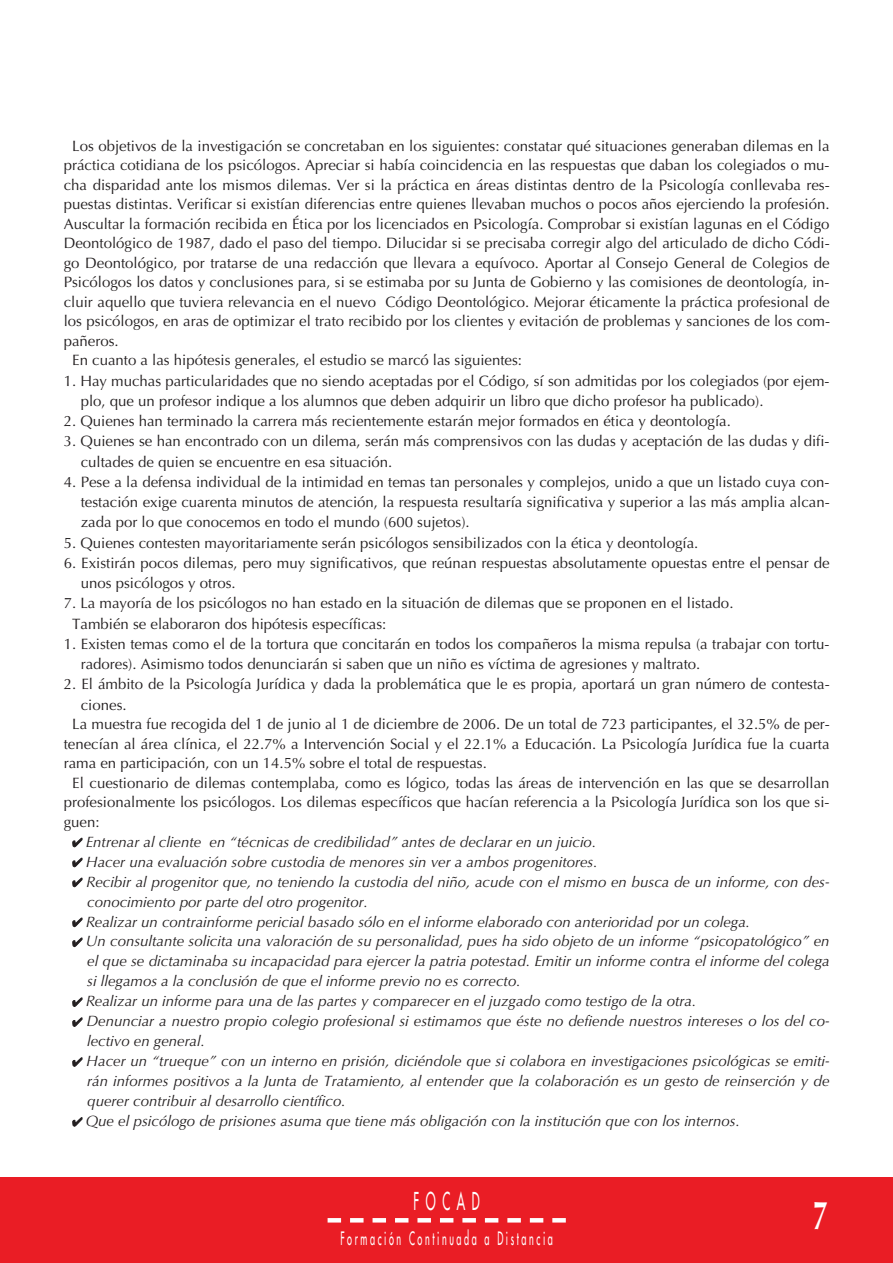
<style>
.page{position:relative;width:893px;height:1263px;background:#fff}
.page>*{position:absolute;margin:0;border:0;box-sizing:border-box;transform-origin:0 0}
.t1{font:700 40.5px "Optima";color:#fff;scale:.67 1}
.t2{font:24px "Futura";letter-spacing:.55em;color:#fff;scale:.5 1}
.t3{font:18px "Futura";letter-spacing:.29em;color:#fff;scale:.5 1}
.t4{font:15px/20.2px "Optima";color:#231f20}
.t5{font:italic 15px/20px "Optima";color:#231f20}
</style>
<div class="page">
<div style="left:0;top:1178px;width:892px;height:85px;background:#ea1d25"></div>
<svg style="left:341px;top:1218px;width:203px;height:5px"></svg>
<div style="left:327px;top:1218px;width:14px;height:5px;background:#fff"></div>
<div style="left:552px;top:1218px;width:14px;height:5px;background:#fff"></div>
<p class="t4" style="left:72px;top:137px;width:758px">Los objetivos de la investigación se concretaban en los siguientes: constatar qué situaciones generaban dilemas en la</p>
<p class="t4" style="left:64px;top:157px;width:767px">práctica cotidiana de los psicólogos. Apreciar si había coincidencia en las respuestas que daban los colegiados o mu-</p>
<p class="t4" style="left:64px;top:176px;width:767px">cha disparidad ante los mismos dilemas. Ver si la práctica en áreas distintas dentro de la Psicología conllevaba res-</p>
<p class="t4" style="left:64px;top:196px;width:767px">puestas distintas. Verificar si existían diferencias entre quienes llevaban muchos o pocos años ejerciendo la profesión.</p>
<p class="t4" style="left:64px;top:215px;width:767px">Auscultar la formación recibida en Ética por los licenciados en Psicología. Comprobar si existían lagunas en el Código</p>
<p class="t4" style="left:64px;top:235px;width:767px">Deontológico de 1987, dado el paso del tiempo. Dilucidar si se precisaba corregir algo del articulado de dicho Códi-</p>
<p class="t4" style="left:64px;top:254px;width:767px">go Deontológico, por tratarse de una redacción que llevara a equívoco. Aportar al Consejo General de Colegios de</p>
<p class="t4" style="left:64px;top:274px;width:767px">Psicólogos los datos y conclusiones para, si se estimaba por su Junta de Gobierno y las comisiones de deontología, in-</p>
<p class="t4" style="left:64px;top:293px;width:767px">cluir aquello que tuviera relevancia en el nuevo Código Deontológico. Mejorar éticamente la práctica profesional de</p>
<p class="t4" style="left:64px;top:313px;width:767px">los psicólogos, en aras de optimizar el trato recibido por los clientes y evitación de problemas y sanciones de los com-</p>
<p class="t4" style="left:64px;top:332px;width:56px">pañeros.</p>
<p class="t4" style="left:72px;top:352px;width:451px">En cuanto a las hipótesis generales, el estudio se marcó las siguientes:</p>
<p class="t4" style="left:81px;top:372px;width:750px;text-indent:-17px">1. Hay muchas particularidades que no siendo aceptadas por el Código, sí son admitidas por los colegiados (por ejem&shy;plo, que un profesor indique a los alumnos que deben adquirir un libro que dicho profesor ha publicado).</p>
<p class="t4" style="left:64px;top:412px;width:668px">2. Quienes han terminado la carrera más recientemente estarán mejor formados en ética y deontología.</p>
<p class="t4" style="left:81px;top:433px;width:750px;text-indent:-17px">3. Quienes se han encontrado con un dilema, serán más comprensivos con las dudas y aceptación de las dudas y difi&shy;cultades de quien se encuentre en esa situación.</p>
<p class="t4" style="left:81px;top:473px;width:750px;text-align:justify;text-indent:-17px">4. Pese a la defensa individual de la intimidad en temas tan personales y complejos, unido a que un listado cuya con&shy;testación exige cuarenta minutos de atención, la respuesta resultaría significativa y superior a las más amplia alcan&shy;zada por lo que conocemos en todo el mundo (600 sujetos).</p>
<p class="t4" style="left:64px;top:534px;width:636px">5. Quienes contesten mayoritariamente serán psicólogos sensibilizados con la ética y deontología.</p>
<p class="t4" style="left:81px;top:554px;width:750px;text-indent:-17px">6. Existirán pocos dilemas, pero muy significativos, que reúnan respuestas absolutamente opuestas entre el pensar de unos psicólogos y otros.</p>
<p class="t4" style="left:72px;top:595px;width:662px;text-indent:-9px">7. La mayoría de los psicólogos no han estado en la situación de dilemas que se proponen en el listado.<br>También se elaboraron dos hipótesis específicas:</p>
<p class="t4" style="left:81px;top:635px;width:750px;text-indent:-17px">1. Existen temas como el de la tortura que concitarán en todos los compañeros la misma repulsa (a trabajar con tortu&shy;radores). Asimismo todos denunciarán si saben que un niño es víctima de agresiones y maltrato.</p>
<p class="t4" style="left:64px;top:676px;width:767px">2. El ámbito de la Psicología Jurídica y dada la problemática que le es propia, aportará un gran número de contesta-</p>
<p class="t4" style="left:81px;top:696px;width:47px">ciones.</p>
<p class="t4" style="left:72px;top:715px;width:759px">La muestra fue recogida del 1 de junio al 1 de diciembre de 2006. De un total de 723 participantes, el 32.5% de per-</p>
<p class="t4" style="left:64px;top:735px;width:767px">tenecían al área clínica, el 22.7% a Intervención Social y el 22.1% a Educación. La Psicología Jurídica fue la cuarta</p>
<p class="t4" style="left:64px;top:754px;width:424px">rama en participación, con un 14.5% sobre el total de respuestas.</p>
<p class="t4" style="left:72px;top:774px;width:758px">El cuestionario de dilemas contemplaba, como es lógico, todas las áreas de intervención en las que se desarrollan</p>
<p class="t4" style="left:64px;top:793px;width:767px">profesionalmente los psicólogos. Los dilemas específicos que hacían referencia a la Psicología Jurídica son los que si-</p>
<p class="t4" style="left:64px;top:813px;width:37px">guen:</p>
<p class="t5" style="left:72px;top:833px;width:525px">✔ Entrenar al cliente en “técnicas de credibilidad” antes de declarar en un juicio.</p>
<p class="t5" style="left:72px;top:853px;width:526px">✔ Hacer una evaluación sobre custodia de menores sin ver a ambos progenitores.</p>
<p class="t5" style="left:87px;top:873px;width:743px;text-indent:-15px">✔ Recibir al progenitor que, no teniendo la custodia del niño, acude con el mismo en busca de un informe, con des&shy;conocimiento por parte del otro progenitor.</p>
<p class="t5" style="left:72px;top:913px;width:679px">✔ Realizar un contrainforme pericial basado sólo en el informe elaborado con anterioridad por un colega.</p>
<p class="t5" style="left:87px;top:933px;width:744px;text-align:justify;text-indent:-15px">✔ Un consultante solicita una valoración de su personalidad, pues ha sido objeto de un informe “psicopatológico” en el que se dictaminaba su incapacidad para ejercer la patria potestad. Emitir un informe contra el informe del colega si llegamos a la conclusión de que el informe previo no es correcto.</p>
<p class="t5" style="left:72px;top:993px;width:625px">✔ Realizar un informe para una de las partes y comparecer en el juzgado como testigo de la otra.</p>
<p class="t5" style="left:87px;top:1013px;width:743px;text-indent:-15px">✔ Denunciar a nuestro propio colegio profesional si estimamos que éste no defiende nuestros intereses o los del co&shy;lectivo en general.</p>
<p class="t5" style="left:87px;top:1053px;width:743px;text-align:justify;text-indent:-15px">✔ Hacer un “trueque” con un interno en prisión, diciéndole que si colabora en investigaciones psicológicas se emiti&shy;rán informes positivos a la Junta de Tratamiento, al entender que la colaboración es un gesto de reinserción y de querer contribuir al desarrollo científico.</p>
<p class="t5" style="left:72px;top:1112px;width:669px">✔ Que el psicólogo de prisiones asuma que tiene más obligación con la institución que con los internos.</p>
<h2 class="t2" style="left:413px;top:1189px;width:134px">FOCAD</h2>
<p class="t3" style="left:340px;top:1230px;width:426px">Formación Continuada a Distancia</p>
<h1 class="t1" style="left:813px;top:1199px;width:24px">7</h1>
</div>
